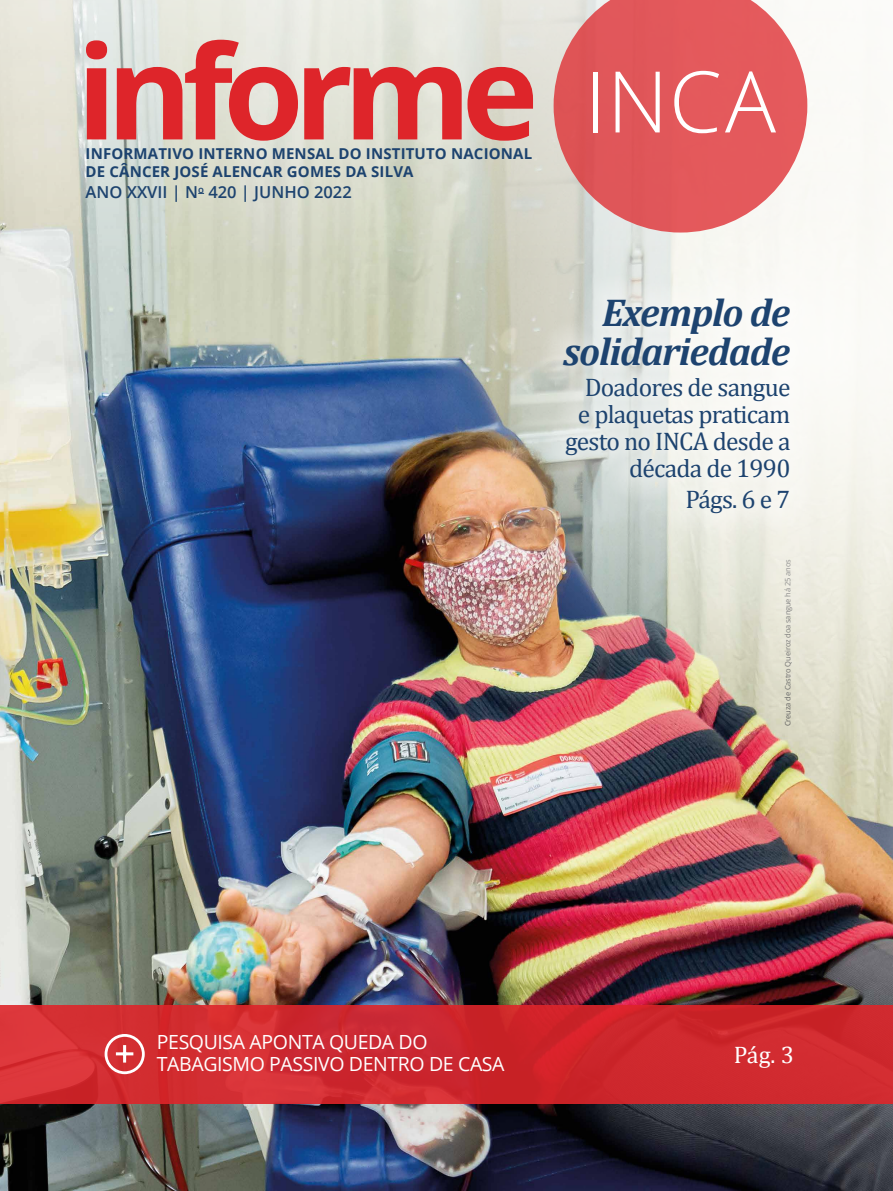
<style>
.page{position:relative;width:893px;height:1191px;background:#fff}
.page>*{position:absolute;margin:0;border:0;box-sizing:border-box;transform-origin:0 0}
.t1{font:italic 700 39px/39px "Cambria";letter-spacing:-.03em;color:#1d436f;text-align:right}
.t2{font:25.5px/27px "Cambria";letter-spacing:-.03em;color:#1d436f;text-align:right}
.t3{font:24px "Cambria";color:#fff}
.t4{font:19.5px/22.5px "Open Sans";letter-spacing:-.02em;color:#fff}
.t5{font:600 16.5px "Open Sans";color:#1d436f}
.t6{font:700 15px/18px "Open Sans";letter-spacing:.01em;color:#1d436f}
.t7{font:7.5px "Open Sans";letter-spacing:-.015em;color:#575756}
</style>
<div class="page">
<img style="left:0;top:1103px;width:893px;height:88px">
<img style="left:0;top:295px;width:893px;height:710px">
<img style="left:422px;top:295px;width:471px;height:450px">
<svg style="left:0;top:0;width:875px;height:295px"></svg>
<div style="left:0;top:1005px;width:893px;height:98px;background:linear-gradient(to right,#d52f34,#cc252a)"></div>
<svg style="left:104px;top:1033px;width:42px;height:42px"></svg>
<svg style="left:86px;top:40px;width:21px;height:99px;background:#de474b"></svg>
<svg style="left:117px;top:40px;width:181px;height:101px;background:#de8886"></svg>
<svg style="left:304px;top:67px;width:229px;height:74px;background:#de7573"></svg>
<svg style="left:554px;top:0;width:253px;height:232px;background:#e37576"></svg>
<div style="left:593px;top:72px;width:5px;height:60px;background:#fff"></div>
<svg style="left:615px;top:72px;width:45px;height:60px"></svg>
<svg style="left:674px;top:71px;width:45px;height:62px;background:#e87678"></svg>
<svg style="left:725px;top:71px;width:51px;height:61px"></svg>
<div style="left:538px;top:273px;width:278px;height:266px;background:#fff;opacity:.74"></div>
<p class="t6" style="left:86px;top:144px;width:448px">INFORMATIVO INTERNO MENSAL DO INSTITUTO NACIONAL<br>DE CÂNCER JOSÉ ALENCAR GOMES DA SILVA</p>
<p class="t5" style="left:86px;top:181px;width:268px">ANO XXVII | N<sup>o</sup> 420 | JUNHO 2022</p>
<h1 class="t1" style="left:563px;top:292px;width:229px">Exemplo de solidariedade</h1>
<h2 class="t2" style="left:565px;top:374px;width:227px">Doadores de sangue<br>e plaquetas praticam gesto no INCA desde a década de 1990</h2>
<h2 class="t2" style="left:685px;top:486px;width:107px">Págs. 6 e 7</h2>
<p class="t7" style="left:782px;top:726px;width:168px;rotate:-90deg">Creuza de Castro Queiroz doa sangue há 25 anos</p>
<h3 class="t4" style="left:157px;top:1030px;width:349px">PESQUISA APONTA QUEDA DO<br>TABAGISMO PASSIVO DENTRO DE CASA</h3>
<h3 class="t3" style="left:734px;top:1040px;width:62px">Pág. 3</h3>
</div>
